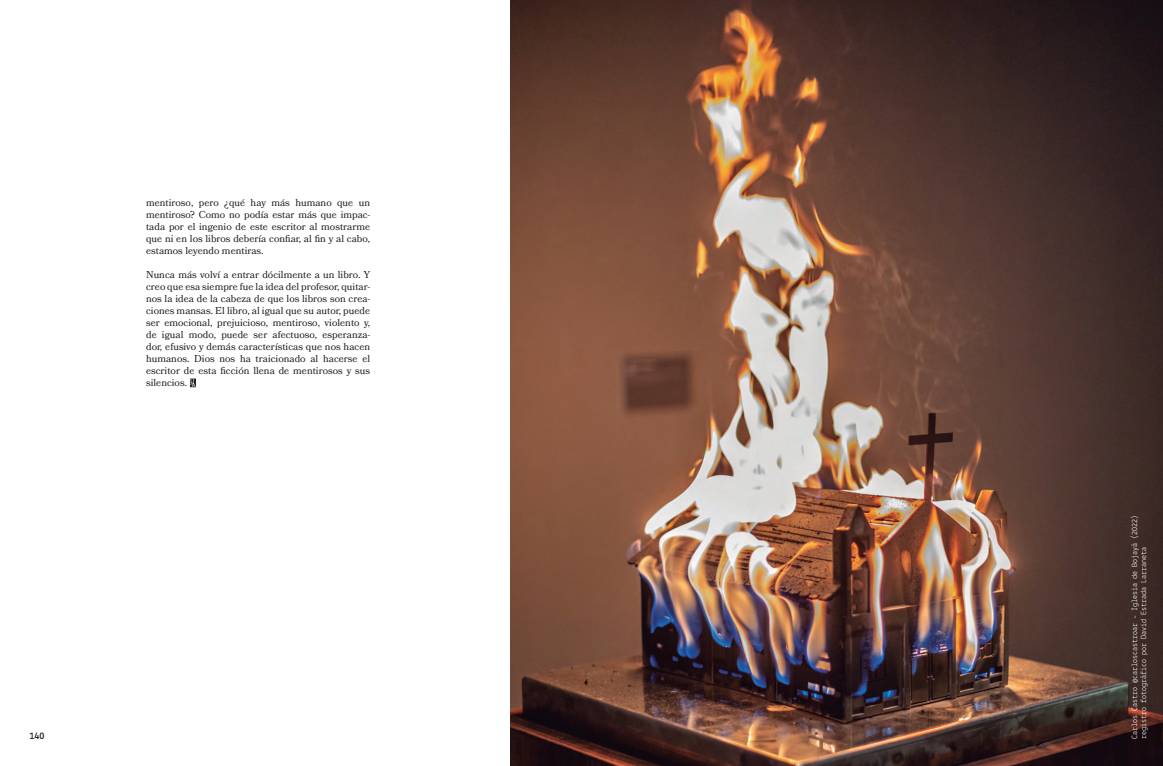
<style>
.page{position:relative;width:1163px;height:766px;background:#fff}
.page>*{position:absolute;margin:0;border:0;box-sizing:border-box;transform-origin:0 0}
.t1{font:10px/12px "Bookmania";color:#231f20;text-align:justify}
.t2{font:700 10px "Lekton";color:#231f20}
.t3{font:8px/9px "Lekton";color:#fff}
</style>
<div class="page">
<img style="left:510px;top:0;width:652px;height:765px">
<svg style="left:190px;top:378px;width:6px;height:9px"></svg>
<p class="t1" style="left:146px;top:196px;width:225px">mentiroso, pero ¿qué hay más humano que un mentiroso? Como no podía estar más que impac&shy;tada por el ingenio de este escritor al mostrarme que ni en los libros debería confiar, al fin y al cabo, estamos leyendo mentiras.</p>
<p class="t1" style="left:146px;top:268px;width:225px">Nunca más volví a entrar dócilmente a un libro. Y creo que esa siempre fue la idea del profesor, quitar&shy;nos la idea de la cabeza de que los libros son crea&shy;ciones mansas. El libro, al igual que su autor, puede ser emocional, prejuicioso, mentiroso, violento y, de igual modo, puede ser afectuoso, esperanza&shy;dor, efusivo y demás características que nos hacen humanos. Dios nos ha traicionado al hacerse el escritor de esta ficción llena de mentirosos y sus silencios.</p>
<p class="t2" style="left:29px;top:729px;width:17px">140</p>
<p class="t3" style="left:1129px;top:738px;width:225px;rotate:-90deg">Carlos Castro @carloscastroar - Iglesia de Bojayá (2022) registro fotográfico por David Estrada Larraneta</p>
</div>
